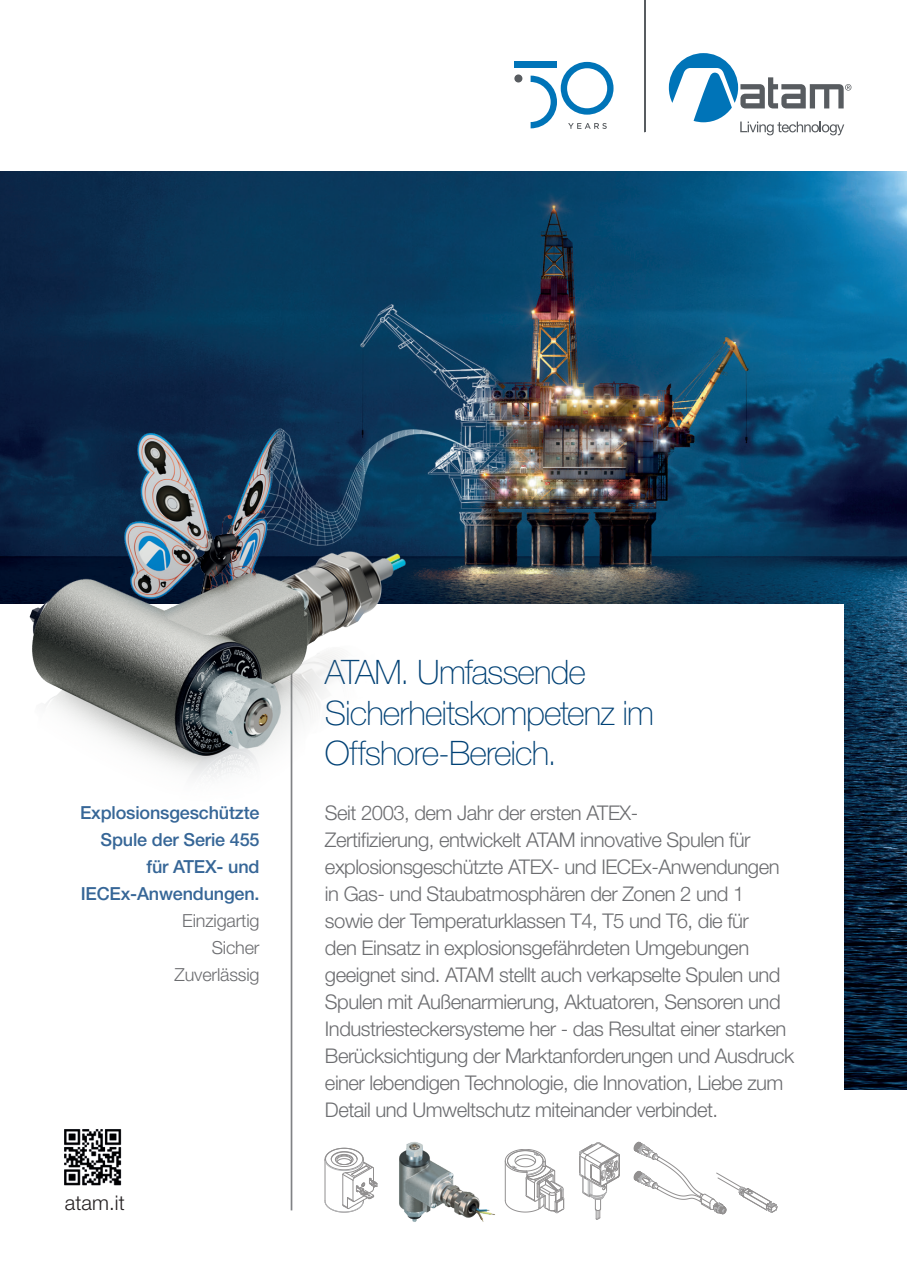
<style>
.page{position:relative;width:907px;height:1273px;background:#fff}
.page>*{position:absolute;margin:0;border:0;box-sizing:border-box;transform-origin:0 0}
.t1{font:100 33.75px/40.5px "Helvetica Neue LT Std";letter-spacing:-.03em;color:#004175}
.t2{font:300 20.25px/27px "Helvetica Neue LT Std";letter-spacing:-.025em;color:#6c6d70}
.t3{font:300 20.25px "Helvetica Neue LT Std";letter-spacing:.005em;color:#231f20}
.t4{font:500 18px/27px "Helvetica Neue LT Std";letter-spacing:-.01em;color:#366697;text-align:right}
.t5{font:300 18px/27px "Helvetica Neue LT Std";letter-spacing:-.01em;color:#6c6d70;text-align:right}
</style>
<div class="page">
<img style="left:0;top:172px;width:906px;height:918px">
<div style="left:0;top:604px;width:843px;height:669px;background:#fff"></div>
<hr style="left:290px;top:658px;width:2px;height:552px;background:#808285">
<hr style="left:643px;top:0;width:2px;height:132px;background:#585c60">
<div style="left:514px;top:62px;width:42px;height:6px;background:#0074b8"></div>
<div style="left:514px;top:74px;width:8px;height:8px;background:#585c60;border-radius:50%"></div>
<svg style="left:530px;top:62px;width:83px;height:67px"></svg>
<svg style="left:668px;top:53px;width:183px;height:82px"></svg>
<svg style="left:504px;top:1149px;width:60px;height:64px"></svg>
<svg style="left:579px;top:1142px;width:41px;height:77px"></svg>
<svg style="left:633px;top:1142px;width:144px;height:72px"></svg>
<svg style="left:324px;top:1148px;width:53px;height:64px"></svg>
<img style="left:399px;top:1142px;width:96px;height:80px">
<img style="left:64px;top:1129px;width:58px;height:57px">
<img style="left:0;top:366px;width:563px;height:464px">
<img style="left:471px;top:447px;width:14px;height:15px">
<p class="t4" style="left:80px;top:799px;width:181px">Explosionsgeschützte<br>Spule der Serie 455 für ATEX- und<br>IECEx-Anwendungen.</p>
<p class="t5" style="left:174px;top:907px;width:86px">Einzigartig<br>Sicher<br>Zuverlässig</p>
<p class="t3" style="left:65px;top:1190px;width:61px">atam.it</p>
<h1 class="t1" style="left:325px;top:652px;width:330px">ATAM. Umfassende<br>Sicherheitskompetenz im<br>Offshore-Bereich.</h1>
<p class="t2" style="left:325px;top:799px;width:470px">Seit 2003, dem Jahr der ersten ATEX-<br>Zertifizierung, entwickelt ATAM innovative Spulen für explosionsgeschützte ATEX- und IECEx-Anwendungen in Gas- und Staubatmosphären der Zonen 2 und 1 sowie der Temperaturklassen T4, T5 und T6, die für<br>den Einsatz in explosionsgefährdeten Umgebungen geeignet sind. ATAM stellt auch verkapselte Spulen und Spulen mit Außenarmierung, Aktuatoren, Sensoren und Industriesteckersysteme her - das Resultat einer starken Berücksichtigung der Marktanforderungen und Ausdruck einer lebendigen Technologie, die Innovation, Liebe zum Detail und Umweltschutz miteinander verbindet.</p>
</div>
